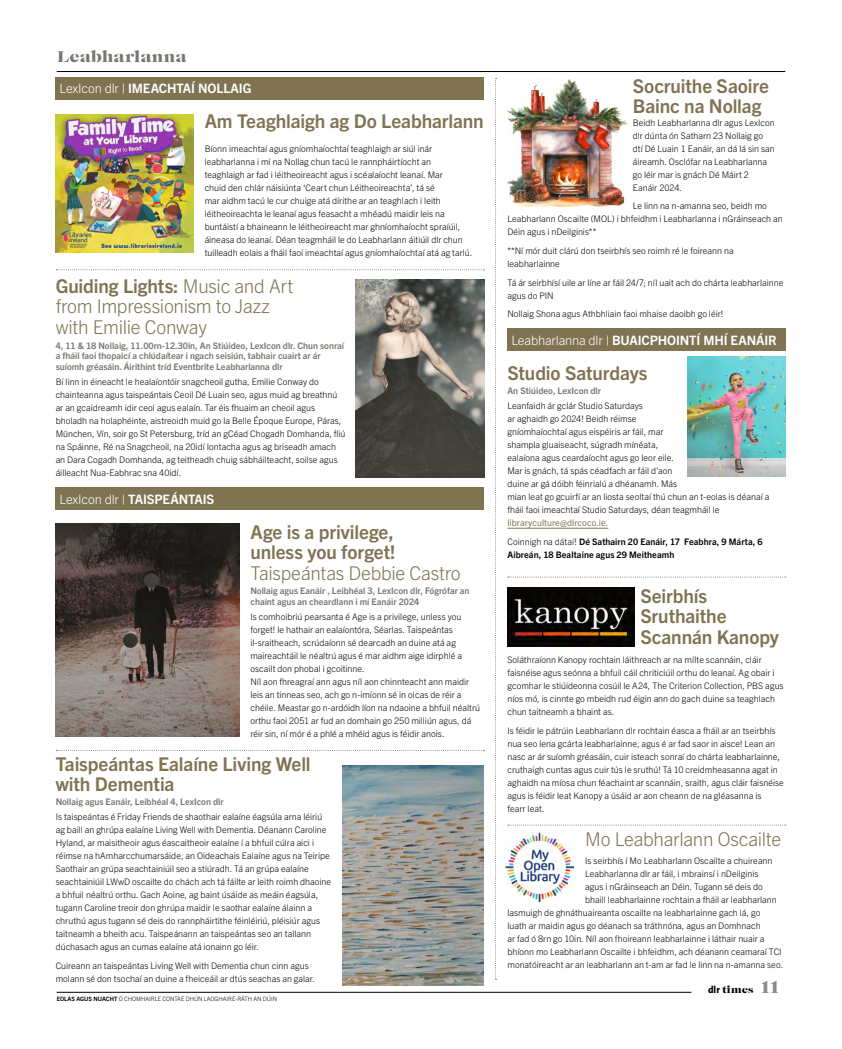
<style>
.page{position:relative;width:842px;height:1049px;background:#fff}
.page>*{position:absolute;margin:0;border:0;box-sizing:border-box;transform-origin:0 0}
.t1{font:700 19px/20px "Trade Gothic Next LT Pro";letter-spacing:-.005em;color:#7f7352}
.t2{font:300 19px/20.5px "Trade Gothic Next LT Pro";letter-spacing:-.015em;color:#7f7352}
.t3{font:900 16px "Caslon Fina Sten AI";letter-spacing:-.01em;color:#777671}
.t4{font:700 13px "Trade Gothic Next LT Pro";letter-spacing:-.01em;color:#fff}
.t5{font:900 10px "Caslon Fina Sten AI";color:#000}
.t6{font:300 9px/13px "Trade Gothic Next LT Pro";color:#000}
.t7{font:700 9px/10.8px "Trade Gothic Next LT Pro";color:#777671}
.t8{font:700 9px/18.7px "Trade Gothic Next LT Pro";letter-spacing:.01em;color:#000}
.t9{font:300 6px "Trade Gothic Next LT Pro";color:#000}
.s1{font-weight:300}
.s2{font-weight:700}
.s3{font-weight:400;color:#7f7352}
.s4{font-family:"The Sans";font-weight:800}
.s5{font-size:18px;color:#8c8b88}
</style>
<div class="page">
<hr style="left:57px;top:71px;width:728px;height:1px;background:#000">
<div style="left:56px;top:77px;width:428px;height:22px;background:#7f7352"></div>
<svg style="left:56px;top:269px;width:428px;height:1px"></svg>
<div style="left:56px;top:487px;width:428px;height:23px;background:#7f7352"></div>
<svg style="left:56px;top:750px;width:428px;height:1px"></svg>
<svg style="left:495px;top:78px;width:2px;height:902px"></svg>
<hr style="left:507px;top:528px;width:101px;height:1px;background:#7f7352">
<div style="left:507px;top:328px;width:279px;height:23px;background:#7f7352"></div>
<svg style="left:508px;top:576px;width:278px;height:1px"></svg>
<svg style="left:508px;top:824px;width:278px;height:1px"></svg>
<img style="left:56px;top:115px;width:137px;height:137px">
<img style="left:355px;top:280px;width:129px;height:198px">
<img style="left:55px;top:524px;width:184px;height:212px">
<img style="left:342px;top:765px;width:142px;height:220px">
<img style="left:507px;top:79px;width:120px;height:127px">
<img style="left:687px;top:356px;width:98px;height:121px">
<img style="left:508px;top:587px;width:127px;height:59px">
<img style="left:505px;top:833px;width:69px;height:68px">
<hr style="left:57px;top:992px;width:634px;height:1px;background:#000">
<h2 class="t3" style="left:57px;top:47px;width:131px">Leabharlanna</h2>
<h3 class="t4" style="left:60px;top:79px;width:193px"><span class="s1">LexIcon dlr |</span> IMEACHTAÍ NOLLAIG</h3>
<h1 class="t1" style="left:205px;top:110px;width:280px">Am Teaghlaigh ag Do Leabharlann</h1>
<p class="t6" style="left:205px;top:142px;width:269px">Bíonn imeachtaí agus gníomhaíochtaí teaghlaigh ar siúl inár leabharlanna i mí na Nollag chun tacú le rannpháirtíocht an teaghlaigh ar fad i léitheoireacht agus i scéalaíocht leanaí. Mar<br>chuid den chlár náisiúnta ‘Ceart chun Léitheoireachta’, tá sé<br>mar aidhm tacú le cur chuige atá dírithe ar an teaghlach i leith léitheoireachta le leanaí agus feasacht a mhéadú maidir leis na buntáistí a bhaineann le léitheoireacht mar ghníomhaíocht spraíúil, áineasa do leanaí. Déan teagmháil le do Leabharlann áitiúil dlr chun tuilleadh eolais a fháil faoi imeachtaí agus gníomhaíochtaí atá ag tarlú.</p>
<h1 class="t2" style="left:56px;top:275px;width:239px"><span class="s2">Guiding Lights:</span> Music and Art from Impressionism to Jazz with Emilie Conway</h1>
<p class="t7" style="left:56px;top:339px;width:290px">4, 11 &amp; 18 Nollaig, 11.00rn-12.30in, An Stiúideo, LexIcon dlr. Chun sonraí a fháil faoi thopaicí a chlúdaítear i ngach seisiún, tabhair cuairt ar ár suíomh gréasáin. Áirithint tríd Eventbrite Leabharlanna dlr</p>
<p class="t6" style="left:56px;top:375px;width:291px">Bí linn in éineacht le healaíontóir snagcheoil gutha, Emilie Conway do chainteanna agus taispeántais Ceoil Dé Luain seo, agus muid ag breathnú ar an gcaidreamh idir ceol agus ealaín. Tar éis fhuaim an cheoil agus bholadh na holaphéinte, aistreoidh muid go la Belle Époque Europe, Páras, München, Vín, soir go St Petersburg, tríd an gCéad Chogadh Domhanda, fliú na Spáinne, Ré na Snagcheoil, na 20idí Iontacha agus ag briseadh amach an Dara Cogadh Domhanda, ag teitheadh chuig sábháilteacht, soilse agus áilleacht Nua-Eabhrac sna 40idí.</p>
<h3 class="t4" style="left:60px;top:490px;width:156px"><span class="s1">LexIcon dlr |</span> TAISPEÁNTAIS</h3>
<h1 class="t1" style="left:250px;top:520px;width:147px">Age is a privilege, unless you forget!</h1>
<h1 class="t2" style="left:250px;top:561px;width:212px">Taispeántas Debbie Castro</h1>
<p class="t7" style="left:250px;top:585px;width:221px">Nollaig agus Eanáir , Leibhéal 3, LexIcon dlr, Fógrófar an chaint agus an cheardlann i mí Eanáir 2024</p>
<p class="t6" style="left:250px;top:609px;width:231px">Is comhoibriú pearsanta é Age is a privilege, unless you forget! le hathair an ealaíontóra, Séarlas. Taispeántas il-sraitheach, scrúdaíonn sé dearcadh an duine atá ag maireachtáil le néaltrú agus é mar aidhm aige idirphlé a oscailt don phobal i gcoitinne.<br>Níl aon fhreagraí ann agus níl aon chinnteacht ann maidir leis an tinneas seo, ach go n-imíonn sé in olcas de réir a chéile. Meastar go n-ardóidh líon na ndaoine a bhfuil néaltrú orthu faoi 2051 ar fud an domhain go 250 milliún agus, dá réir sin, ní mór é a phlé a mhéid agus is féidir anois.</p>
<h1 class="t1" style="left:56px;top:753px;width:257px">Taispeántas Ealaíne Living Well with Dementia</h1>
<p class="t7" style="left:56px;top:796px;width:170px">Nollaig agus Eanáir, Leibhéal 4, LexIcon dlr</p>
<p class="t6" style="left:56px;top:810px;width:277px">Is taispeántas é Friday Friends de shaothair ealaíne éagsúla arna léiriú ag baill an ghrúpa ealaíne Living Well with Dementia. Déanann Caroline Hyland, ar maisitheoir agus éascaitheoir ealaíne í a bhfuil cúlra aici i réimse na hAmharcchumarsáide, an Oideachais Ealaíne agus na Teiripe Saothair an grúpa seachtainiúil seo a stiúradh. Tá an grúpa ealaíne seachtainiúil LWwD oscailte do chách ach tá fáilte ar leith roimh dhaoine a bhfuil néaltrú orthu. Gach Aoine, ag baint úsáide as meáin éagsúla, tugann Caroline treoir don ghrúpa maidir le saothar ealaíne álainn a chruthú agus tugann sé deis do rannpháirtithe féinléiriú, pléisiúr agus taitneamh a bheith acu. Taispeánann an taispeántas seo an tallann dúchasach agus an cumas ealaíne atá ionainn go léir.</p>
<p class="t6" style="left:56px;top:959px;width:261px">Cuireann an taispeántas Living Well with Dementia chun cinn agus molann sé don tsochaí an duine a fheiceáil ar dtús seachas an galar.</p>
<p class="t9" style="left:57px;top:995px;width:222px"><span class="s2">EOLAS AGUS NUACHT</span> Ó CHOMHAIRLE CONTAE DHÚN LAOGHAIRE-RÁTH AN DÚIN</p>
<h1 class="t1" style="left:633px;top:74px;width:137px">Socruithe Saoire<br>Bainc na Nollag</h1>
<p class="t6" style="left:633px;top:115px;width:143px">Beidh Leabharlanna dlr agus LexIcon dlr dúnta ón Satharn 23 Nollaig go dtí Dé Luain 1 Eanáir, an dá lá sin san áireamh. Osclófar na Leabharlanna go léir mar is gnách Dé Máirt 2<br>Eanáir 2024.</p>
<p class="t6" style="left:507px;top:199px;width:277px;text-indent:125px">Le linn na n-amanna seo, beidh mo<br>Leabharlann Oscailte (MOL) i bhfeidhm i Leabharlanna i nGráinseach an<br>Déin agus i nDeilginis**</p>
<p class="t6" style="left:507px;top:244px;width:228px">**Ní mór duit clárú don tseirbhís seo roimh ré le foireann na leabharlainne</p>
<p class="t6" style="left:507px;top:275px;width:277px">Tá ár seirbhísí uile ar líne ar fáil 24/7; níl uait ach do chárta leabharlainne agus do PIN</p>
<p class="t6" style="left:507px;top:307px;width:217px">Nollaig Shona agus Athbhliain faoi mhaise daoibh go léir!</p>
<h3 class="t4" style="left:511px;top:331px;width:267px"><span class="s1">Leabharlanna dlr |</span> BUAICPHOINTÍ MHÍ EANÁIR</h3>
<h1 class="t1" style="left:507px;top:361px;width:141px">Studio Saturdays</h1>
<p class="t7" style="left:507px;top:385px;width:95px">An Stiúideo, LexIcon dlr</p>
<p class="t6" style="left:507px;top:399px;width:263px">Leanfaidh ár gclár Studio Saturdays<br>ar aghaidh go 2024! Beidh réimse<br>gníomhaíochtaí agus eispéiris ar fáil, mar<br>shampla gluaiseacht, súgradh mínéata,<br>ealaíona agus ceardaíocht agus go leor eile.<br>Mar is gnách, tá spás céadfach ar fáil d’aon<br>duine ar gá dóibh féinrialú a dhéanamh. Más<br>mian leat go gcuirfí ar an liosta seoltaí thú chun an t-eolas is déanaí a fháil faoi imeachtaí Studio Saturdays, déan teagmháil le</p>
<p class="t8" style="left:507px;top:513px;width:257px"><span class="s3">libraryculture@dlrcoco.ie.<br></span><span class="s1">Coinnigh na dátaí!</span> Dé Sathairn 20 Eanáir, 17 Feabhra, 9 Márta, 6</p>
<p class="t8" style="left:507px;top:545px;width:168px">Aibreán, 18 Bealtaine agus 29 Meitheamh</p>
<h1 class="t1" style="left:640px;top:585px;width:140px;line-height:20.5px">Seirbhís<br>Sruthaithe<br>Scannán Kanopy</h1>
<p class="t6" style="left:507px;top:652px;width:278px">Soláthraíonn Kanopy rochtain láithreach ar na mílte scannáin, cláir faisnéise agus seónna a bhfuil cáil chriticiúil orthu do leanaí. Ag obair i gcomhar le stiúideonna cosúil le A24, The Criterion Collection, PBS agus níos mó, is cinnte go mbeidh rud éigin ann do gach duine sa teaghlach chun taitneamh a bhaint as.</p>
<p class="t6" style="left:507px;top:723px;width:278px">Is féidir le pátrúin Leabharlann dlr rochtain éasca a fháil ar an tseirbhís nua seo lena gcárta leabharlainne, agus é ar fad saor in aisce! Lean an nasc ar ár suíomh gréasáin, cuir isteach sonraí do chárta leabharlainne, cruthaigh cuntas agus cuir tús le sruthú! Tá 10 creidmheasanna agat in aghaidh na míosa chun féachaint ar scannáin, sraith, agus cláir faisnéise agus is féidir leat Kanopy a úsáid ar aon cheann de na gléasanna is<br>fearr leat.</p>
<h1 class="t2" style="left:585px;top:827px;width:198px">Mo Leabharlann Oscailte</h1>
<p class="t6" style="left:585px;top:854px;width:189px">Is seirbhís í Mo Leabharlann Oscailte a chuireann</p>
<p class="t6" style="left:585px;top:867px;width:175px">Leabharlanna dlr ar fáil, i mbrainsí i nDeilginis</p>
<p class="t6" style="left:585px;top:880px;width:179px">agus i nGráinseach an Déin. Tugann sé deis do</p>
<p class="t6" style="left:585px;top:893px;width:193px">bhaill leabharlainne rochtain a fháil ar leabharlann</p>
<p class="t6" style="left:507px;top:906px;width:254px">lasmuigh de ghnáthuaireanta oscailte na leabharlainne gach lá, go</p>
<p class="t6" style="left:507px;top:919px;width:255px">luath ar maidin agus go déanach sa tráthnóna, agus an Domhnach</p>
<p class="t6" style="left:507px;top:932px;width:259px">ar fad ó 8rn go 10in. Níl aon fhoireann leabharlainne i láthair nuair a</p>
<p class="t6" style="left:507px;top:945px;width:276px">bhíonn mo Leabharlann Oscailte i bhfeidhm, ach déanann ceamaraí TCI</p>
<p class="t6" style="left:507px;top:958px;width:277px">monatóireacht ar an leabharlann an t-am ar fad le linn na n-amanna seo.</p>
<p class="t5" style="left:708px;top:983px;width:73px"><span class="s4">dlr</span> times <span class="s5">11</span></p>
</div>
